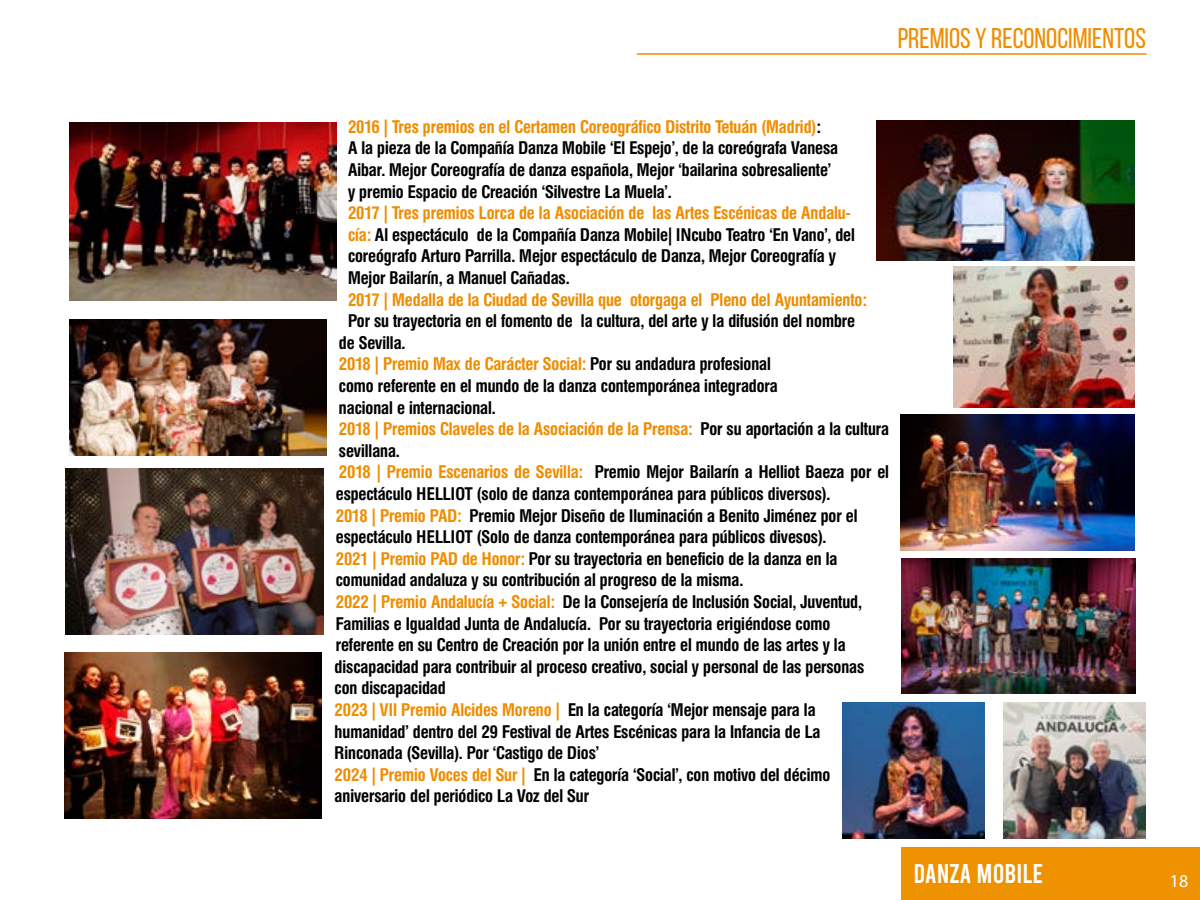
<style>
.page{position:relative;width:1200px;height:900px;background:#fff}
.page>*{position:absolute;margin:0;border:0;box-sizing:border-box;transform-origin:0 0}
.t1{font:28.5px "Bebas Neue";color:#ef8d00}
.t2{font:27px "Bebas";color:#fff}
.t3{font:700 18px/21.6px "Helvetica Two BQ";color:#000}
.t4{font:700 18px "Helvetica Two BQ";color:#ef8d00}
.t5{font:18px "Myriad Pro";color:#fff}
.s1{color:#ef8d00}
</style>
<div class="page">
<div style="left:902px;top:847px;width:298px;height:53px;background:#ef9200"></div>
<img style="left:69px;top:122px;width:267px;height:178px">
<img style="left:877px;top:120px;width:258px;height:141px">
<img style="left:69px;top:320px;width:258px;height:135px">
<hr style="left:637px;top:53px;width:510px;height:2px;background:#ef8d00">
<img style="left:953px;top:267px;width:182px;height:141px">
<img style="left:66px;top:469px;width:258px;height:166px">
<img style="left:901px;top:415px;width:234px;height:135px">
<img style="left:65px;top:653px;width:257px;height:166px">
<img style="left:902px;top:559px;width:234px;height:135px">
<img style="left:1004px;top:703px;width:142px;height:135px">
<img style="left:842px;top:703px;width:143px;height:135px">
<h1 class="t1" style="left:898px;top:23px;width:250px">PREMIOS Y RECONOCIMIENTOS</h1>
<p class="t3" style="left:348px;top:116px;width:492px"><span class="s1">2016 | Tres premios en el Certamen Coreográfico Distrito Tetuán (Madrid)</span>:<br>A la pieza de la Compañía Danza Mobile ‘El Espejo’, de la coreógrafa Vanesa Aibar. Mejor Coreografía de danza española, Mejor ‘bailarina sobresaliente’ y premio Espacio de Creación ‘Silvestre La Muela’.</p>
<p class="t3" style="left:348px;top:202px;width:508px"><span class="s1">2017 | Tres premios Lorca de la Asociación de las Artes Escénicas de Andalu&shy;cía:</span> Al espectáculo de la Compañía Danza Mobile| INcubo Teatro ‘En Vano’, del coreógrafo Arturo Parrilla. Mejor espectáculo de Danza, Mejor Coreografía y Mejor Bailarín, a Manuel Cañadas.</p>
<p class="t4" style="left:348px;top:289px;width:520px">2017 | Medalla de la Ciudad de Sevilla que otorgaga el Pleno del Ayuntamiento:</p>
<p class="t3" style="left:335px;top:310px;width:556px;text-indent:13px">Por su trayectoria en el fomento de la cultura, del arte y la difusión del nombre<br>de Sevilla.<br><span class="s1">2018 | Premio Max de Carácter Social:</span> Por su andadura profesional<br>como referente en el mundo de la danza contemporánea integradora<br>nacional e internacional.<br><span class="s1">2018 | Premios Claveles de la Asociación de la Prensa:</span> Por su aportación a la cultura sevillana.<br><span class="s1">2018 | Premio Escenarios de Sevilla:</span> Premio Mejor Bailarín a Helliot Baeza por el espectáculo HELLIOT (solo de danza contemporánea para públicos diversos).<br><span class="s1">2018 | Premio PAD:</span> Premio Mejor Diseño de Iluminación a Benito Jiménez por el espectáculo HELLIOT (Solo de danza contemporánea para públicos divesos).<br><span class="s1">2021 | Premio PAD de Honor:</span> Por su trayectoria en beneficio de la danza en la comunidad andaluza y su contribución al progreso de la misma.<br><span class="s1">2022 | Premio Andalucía + Social:</span> De la Consejería de Inclusión Social, Juventud, Familias e Igualdad Junta de Andalucía. Por su trayectoria erigiéndose como referente en su Centro de Creación por la unión entre el mundo de las artes y la discapacidad para contribuir al proceso creativo, social y personal de las personas con discapacidad<br><span class="s1">2023 | VII Premio Alcides Moreno |</span> En la categoría ‘Mejor mensaje para la humanidad’ dentro del 29 Festival de Artes Escénicas para la Infancia de La Rinconada (Sevilla). Por ‘Castigo de Dios’<br><span class="s1">2024 | Premio Voces del Sur |</span> En la categoría ‘Social’, con motivo del décimo aniversario del periódico La Voz del Sur</p>
<h2 class="t2" style="left:914px;top:860px;width:131px">DANZA MOBILE</h2>
<p class="t5" style="left:1170px;top:870px;width:20px">18</p>
</div>
